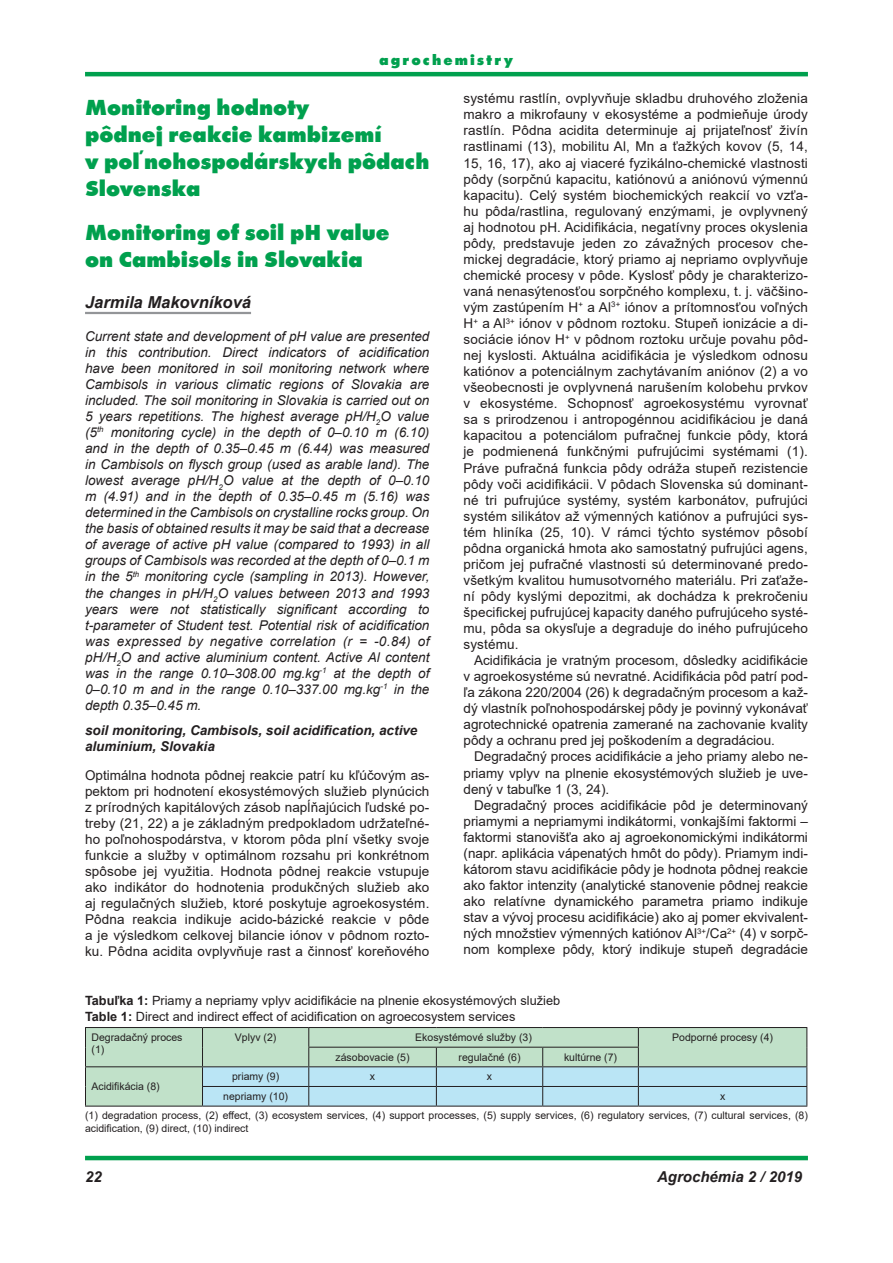
<style>
.page{position:relative;width:893px;height:1263px;background:#fff}
.page>*{position:absolute;margin:0;border:0;box-sizing:border-box;transform-origin:0 0}
.t1{font:800 22.5px/27px "Futura TEE";color:#00a04e}
.t2{font:italic 700 16.5px "Arial";color:#231f20}
.t3{font:italic 700 15px "Arial";color:#231f20}
.t4{font:800 15px "Futura PEE";letter-spacing:.18em;color:#00a04e}
.t5{font:13.5px/16px "Arial";color:#231f20;text-align:justify}
.t6{font:italic 13.5px/16px "Arial";color:#231f20;text-align:justify}
.t7{font:italic 700 13.5px/16.2px "Arial";color:#231f20}
.t8{font:12.75px/16px "Arial";color:#231f20}
.t9{font:10.5px/12.3px "Arial";color:#231f20}
.s1{font-weight:700}
</style>
<div class="page">
<hr style="left:85px;top:72px;width:723px;height:4px;background:#00a04e">
<hr style="left:85px;top:1156px;width:723px;height:4px;background:#00a04e">
<hr style="left:85px;top:312px;width:166px;height:2px;background:#939598">
<div style="left:86px;top:1028px;width:116px;height:78px;background:#c1e1c9"></div>
<hr style="left:85px;top:1027px;width:117px;height:1px;background:#231f20">
<hr style="left:202px;top:1027px;width:107px;height:1px;background:#231f20">
<hr style="left:309px;top:1027px;width:127px;height:1px;background:#231f20">
<hr style="left:436px;top:1027px;width:107px;height:1px;background:#231f20">
<hr style="left:543px;top:1027px;width:95px;height:1px;background:#231f20">
<hr style="left:638px;top:1027px;width:169px;height:1px;background:#231f20">
<hr style="left:85px;top:1066px;width:117px;height:1px;background:#231f20">
<svg style="left:85px;top:1028px;width:1px;height:78px"></svg>
<svg style="left:202px;top:1028px;width:605px;height:78px;background:#b4d7d3"></svg>
<hr style="left:85px;top:1106px;width:117px;height:1px;background:#231f20">
<hr style="left:202px;top:1106px;width:107px;height:1px;background:#231f20">
<hr style="left:309px;top:1106px;width:127px;height:1px;background:#231f20">
<hr style="left:436px;top:1106px;width:107px;height:1px;background:#231f20">
<hr style="left:543px;top:1106px;width:95px;height:1px;background:#231f20">
<hr style="left:638px;top:1106px;width:169px;height:1px;background:#231f20">
<p class="t4" style="left:380px;top:53px;width:135px">agrochemistry</p>
<p class="t5" style="left:463px;top:90px;width:346px">systému rastlín, ovplyvňuje skladbu druhového zloženia makro a mikrofauny v ekosystéme a podmieňuje úrody rastlín. Pôdna acidita determinuje aj prijateľnosť živín rastlinami (13), mobilitu Al, Mn a ťažkých kovov (5, 14, 15, 16, 17), ako aj viaceré fyzikálno-chemické vlastnosti pôdy (sorpčnú kapacitu, katiónovú a aniónovú výmennú kapacitu). Celý systém biochemických reakcií vo vzťa&shy;hu pôda/rastlina, regulovaný enzýmami, je ovplyvnený aj hodnotou pH. Acidifikácia, negatívny proces okyslenia pôdy, predstavuje jeden zo závažných procesov che&shy;mickej degradácie, ktorý priamo aj nepriamo ovplyvňuje chemické procesy v pôde. Kyslosť pôdy je charakterizo&shy;vaná nenasýtenosťou sorpčného komplexu, t. j. väčšino&shy;vým zastúpením H<sup>+</sup> a Al<sup>3+</sup> iónov a prítomnosťou voľných H<sup>+</sup> a Al<sup>3+</sup> iónov v pôdnom roztoku. Stupeň ionizácie a di&shy;sociácie iónov H<sup>+</sup> v pôdnom roztoku určuje povahu pôd&shy;nej kyslosti. Aktuálna acidifikácia je výsledkom odnosu katiónov a potenciálnym zachytávaním aniónov (2) a vo všeobecnosti je ovplyvnená narušením kolobehu prvkov v ekosystéme. Schopnosť agroekosystému vyrovnať sa s prirodzenou i antropogénnou acidifikáciou je daná kapacitou a potenciálom pufračnej funkcie pôdy, ktorá je podmienená funkčnými pufrujúcimi systémami (1).<br>Práve pufračná funkcia pôdy odráža stupeň rezistencie pôdy voči acidifikácii. V pôdach Slovenska sú dominant&shy;né tri pufrujúce systémy, systém karbonátov, pufrujúci systém silikátov až výmenných katiónov a pufrujúci sys&shy;tém hliníka (25, 10). V rámci týchto systémov pôsobí pôdna organická hmota ako samostatný pufrujúci agens, pričom jej pufračné vlastnosti sú determinované predo&shy;všetkým kvalitou humusotvorného materiálu. Pri zaťaže&shy;ní pôdy kyslými depozitmi, ak dochádza k prekročeniu špecifickej pufrujúcej kapacity daného pufrujúceho systé&shy;mu, pôda sa okysľuje a degraduje do iného pufrujúceho systému.</p>
<p class="t5" style="left:463px;top:652px;width:346px;text-indent:11px">Acidifikácia je vratným procesom, dôsledky acidifikácie v agroekosystéme sú nevratné. Acidifikácia pôd patrí pod&shy;ľa zákona 220/2004 (26) k degradačným procesom a kaž&shy;dý vlastník poľnohospodárskej pôdy je povinný vykonávať agrotechnické opatrenia zamerané na zachovanie kvality pôdy a ochranu pred jej poškodením a degradáciou.</p>
<p class="t5" style="left:463px;top:749px;width:346px;text-indent:11px">Degradačný proces acidifikácie a jeho priamy alebo ne&shy;priamy vplyv na plnenie ekosystémových služieb je uve&shy;dený v tabuľke 1 (3, 24).</p>
<p class="t5" style="left:463px;top:797px;width:346px;text-indent:11px">Degradačný proces acidifikácie pôd je determinovaný priamymi a nepriamymi indikátormi, vonkajšími faktormi – faktormi stanovišťa ako aj agroekonomickými indikátormi (napr. aplikácia vápenatých hmôt do pôdy). Priamym indi&shy;kátorom stavu acidifikácie pôdy je hodnota pôdnej reakcie ako faktor intenzity (analytické stanovenie pôdnej reakcie ako relatívne dynamického parametra priamo indikuje stav a vývoj procesu acidifikácie) ako aj pomer ekvivalent&shy;ných množstiev výmenných katiónov Al<sup>3+</sup>/Ca<sup>2+</sup> (4) v sorpč&shy;nom komplexe pôdy, ktorý indikuje stupeň degradácie</p>
<p class="t8" style="left:85px;top:992px;width:477px"><span class="s1">Tabuľka 1:</span> Priamy a nepriamy vplyv acidifikácie na plnenie ekosystémových služieb<br><span class="s1">Table 1:</span> Direct and indirect effect of acidification on agroecosystem services</p>
<p class="t9" style="left:91px;top:1031px;width:93px">Degradačný proces (1)</p>
<p class="t9" style="left:235px;top:1031px;width:43px">Vplyv (2)</p>
<p class="t9" style="left:415px;top:1031px;width:118px">Ekosystémové služby (3)</p>
<p class="t9" style="left:672px;top:1031px;width:102px">Podporné procesy (4)</p>
<p class="t9" style="left:336px;top:1051px;width:76px">zásobovacie (5)</p>
<p class="t9" style="left:459px;top:1051px;width:63px">regulačné (6)</p>
<p class="t9" style="left:564px;top:1051px;width:55px">kultúrne (7)</p>
<p class="t9" style="left:92px;top:1080px;width:70px">Acidifikácia (8)</p>
<h1 class="t1" style="left:85px;top:93px;width:346px">Monitoring hodnoty<br>pôdnej reakcie kambizemí<br>v poľnohospodárskych pôdach<br>Slovenska</h1>
<h1 class="t1" style="left:85px;top:218px;width:306px">Monitoring of soil pH value on Cambisols in Slovakia</h1>
<p class="t2" style="left:85px;top:291px;width:167px">Jarmila Makovníková</p>
<p class="t6" style="left:85px;top:328px;width:346px">Current state and development of pH value are presented in this contribution. Direct indicators of acidification have been monitored in soil monitoring network where Cambisols in various climatic regions of Slovakia are included. The soil monitoring in Slovakia is carried out on 5 years repetitions. The highest average pH/H<sub>2</sub>O value (5<sup>th</sup> monitoring cycle) in the depth of 0–0.10 m (6.10) and in the depth of 0.35–0.45 m (6.44) was measured in Cambisols on flysch group (used as arable land). The lowest average pH/H<sub>2</sub>O value at the depth of 0–0.10 m (4.91) and in the depth of 0.35–0.45 m (5.16) was determined in the Cambisols on crystalline rocks group. On the basis of obtained results it may be said that a decrease of average of active pH value (compared to 1993) in all groups of Cambisols was recorded at the depth of 0–0.1 m in the 5<sup>th</sup> monitoring cycle (sampling in 2013). However, the changes in pH/H<sub>2</sub>O values between 2013 and 1993 years were not statistically significant according to t-parameter of Student test. Potential risk of acidification was expressed by negative correlation (r = -0.84) of pH/H<sub>2</sub>O and active aluminium content. Active Al content was in the range 0.10–308.00 mg.kg<sup>-1</sup> at the depth of 0–0.10 m and in the range 0.10–337.00 mg.kg<sup>-1</sup> in the depth 0.35–0.45 m.</p>
<p class="t7" style="left:85px;top:722px;width:334px">soil monitoring, Cambisols, soil acidification, active aluminium, Slovakia</p>
<p class="t5" style="left:85px;top:767px;width:346px">Optimálna hodnota pôdnej reakcie patrí ku kľúčovým as&shy;pektom pri hodnotení ekosystémových služieb plynúcich z prírodných kapitálových zásob napĺňajúcich ľudské po&shy;treby (21, 22) a je základným predpokladom udržateľné&shy;ho poľnohospodárstva, v ktorom pôda plní všetky svoje funkcie a služby v optimálnom rozsahu pri konkrétnom spôsobe jej využitia. Hodnota pôdnej reakcie vstupuje ako indikátor do hodnotenia produkčných služieb ako aj regulačných služieb, ktoré poskytuje agroekosystém.<br>Pôdna reakcia indikuje acido-bázické reakcie v pôde a je výsledkom celkovej bilancie iónov v pôdnom rozto&shy;ku. Pôdna acidita ovplyvňuje rast a činnosť koreňového</p>
<p class="t9" style="left:232px;top:1070px;width:49px">priamy (9)</p>
<p class="t9" style="left:370px;top:1070px;width:7px">x</p>
<p class="t9" style="left:487px;top:1070px;width:7px">x</p>
<p class="t9" style="left:223px;top:1090px;width:66px">nepriamy (10)</p>
<p class="t9" style="left:85px;top:1087px;width:724px;line-height:19.2px;text-indent:635px">x<br>(1) degradation process, (2) effect, (3) ecosystem services, (4) support processes, (5) supply services, (6) regulatory services, (7) cultural services, (8)</p>
<p class="t9" style="left:85px;top:1122px;width:165px">acidification, (9) direct, (10) indirect</p>
<p class="t3" style="left:85px;top:1167px;width:18px">22</p>
<p class="t3" style="left:657px;top:1167px;width:147px">Agrochémia 2 / 2019</p>
</div>
